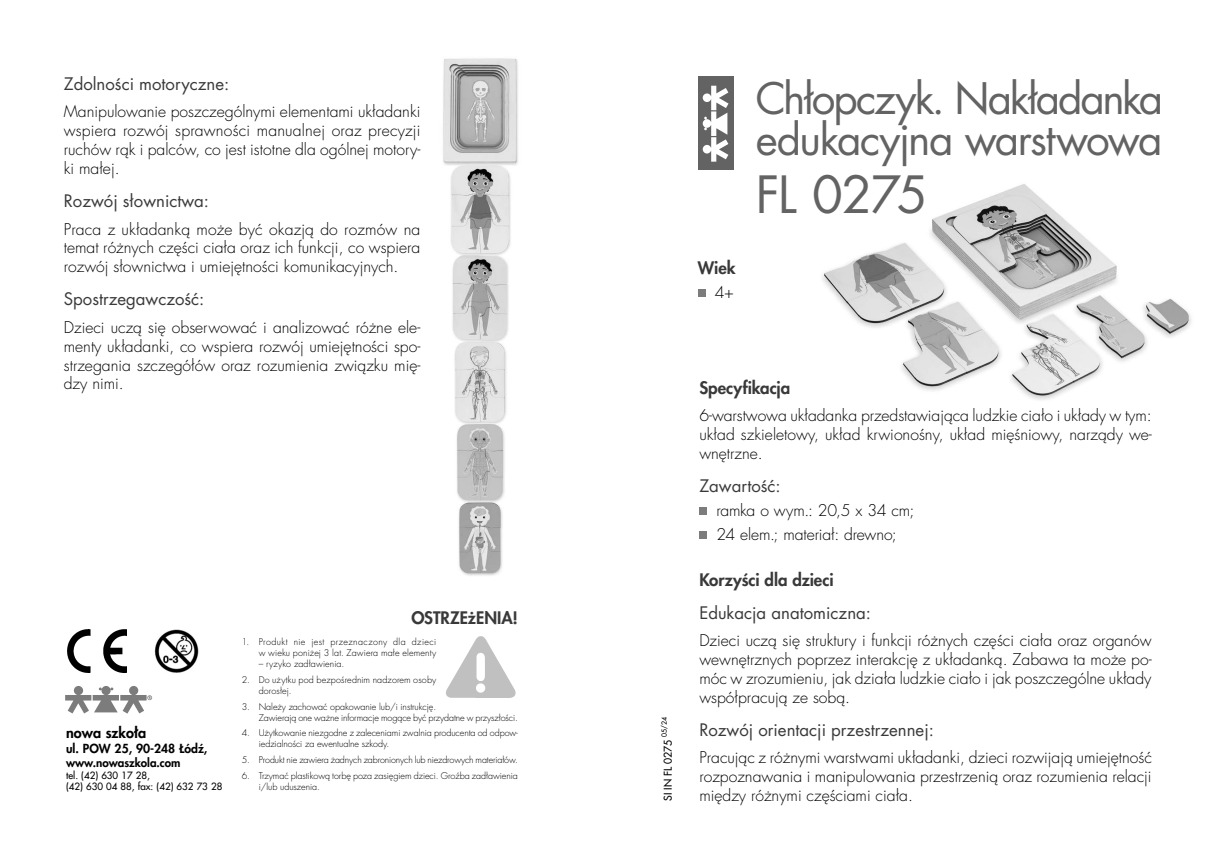
<style>
.page{position:relative;width:1217px;height:868px;background:#fff}
.page>*{position:absolute;margin:0;border:0;box-sizing:border-box;transform-origin:0 0}
.t1{font:49.95px "Futura LTS Book";letter-spacing:-.035em;color:#636363}
.t2{font:42.3px/40.5px "Futura LTS Book";letter-spacing:-.045em;color:#636363}
.t3{font:16.8px "Futura LTS Book";color:#393939}
.t4{font:800 16.8px "Futura LTS";letter-spacing:-.005em;color:#393939}
.t5{font:300 15.75px/18.9px "Futura LTS";color:#000;text-align:justify}
.t6{font:800 14.4px "Futura LTS";color:#000}
.t7{font:800 12.15px "Futura LTS";color:#000}
.t8{font:800 11.55px "Futura LTS";color:#000}
.t9{font:10.5px "Futura LTS";color:#000}
.t10{font:9.75px/11.7px "Futura LTS";color:#000}
.t11{font:300 9px/10.8px "Futura LTS";letter-spacing:-.005em;color:#000}
.t12{font:300 9px/10.8px "Futura LTS";letter-spacing:.03em;color:#000;text-align:right}
.t13{font:300 9px/10.8px "Futura LTS";letter-spacing:.015em;color:#000}
.t14{font:6.9px "Futura LTS";color:#000}
</style>
<div class="page">
<img style="left:822px;top:184px;width:370px;height:216px">
<div style="left:699px;top:507px;width:7px;height:7px;background:#7c7c7c"></div>
<div style="left:699px;top:531px;width:7px;height:7px;background:#7c7c7c"></div>
<div style="left:697px;top:77px;width:36px;height:93px;background:#636363"></div>
<svg style="left:702px;top:86px;width:26px;height:76px"></svg>
<img style="left:67px;top:629px;width:59px;height:43px">
<img style="left:446px;top:636px;width:70px;height:62px">
<svg style="left:65px;top:686px;width:87px;height:27px"></svg>
<div style="left:697px;top:289px;width:8px;height:8px;background:#7c7c7c"></div>
<img style="left:154px;top:629px;width:45px;height:44px">
<img style="left:443px;top:58px;width:75px;height:518px">
<p class="t3" style="left:64px;top:73px;width:167px">Zdolności motoryczne:</p>
<p class="t5" style="left:64px;top:103px;width:358px">Manipulowanie poszczególnymi elementami układanki wspiera rozwój sprawności manualnej oraz precyzji ruchów rąk i palców, co jest istotne dla ogólnej motory&shy;ki małej.</p>
<p class="t3" style="left:64px;top:190px;width:147px">Rozwój słownictwa:</p>
<p class="t5" style="left:64px;top:220px;width:358px">Praca z układanką może być okazją do rozmów na temat różnych części ciała oraz ich funkcji, co wspiera rozwój słownictwa i umiejętności komunikacyjnych.</p>
<p class="t3" style="left:64px;top:288px;width:142px">Spostrzegawczość:</p>
<p class="t5" style="left:64px;top:318px;width:358px">Dzieci uczą się obserwować i analizować różne ele&shy;menty układanki, co wspiera rozwój umiejętności spo&shy;strzegania szczegółów oraz rozumienia związku mię&shy;dzy nimi.</p>
<p class="t6" style="left:66px;top:723px;width:82px">nowa szko³a</p>
<p class="t7" style="left:66px;top:740px;width:143px">ul. POW 25, 90-248 £ódŸ,</p>
<p class="t8" style="left:66px;top:754px;width:116px">www.nowaszkola.com</p>
<p class="t10" style="left:66px;top:769px;width:158px">tel. (42) 630 17 28,<br>(42) 630 04 88, fax: (42) 632 73 28</p>
<p class="t4" style="left:411px;top:606px;width:108px">OSTRZE¿ENIA!</p>
<p class="t12" style="left:242px;top:637px;width:196px">1. Produkt nie jest przeznaczony dla dzieci w wieku poni¿ej 3 lat. Zawiera małe elementy</p>
<p class="t13" style="left:259px;top:658px;width:87px">– ryzyko zadławienia.</p>
<p class="t13" style="left:259px;top:674px;width:179px;text-indent:-17px">2. Do u¿ytku pod bezpoœrednim nadzorem osoby doros³ej.</p>
<p class="t11" style="left:259px;top:701px;width:261px;text-indent:-17px">3. Należy zachować opakowanie lub/i instrukcję.<br>Zawierają one ważne informacje mogące być przydatne w przyszłości.</p>
<p class="t11" style="left:259px;top:727px;width:261px;text-indent:-17px">4. Użytkowanie niezgodne z zaleceniami zwalnia producenta od odpow&shy;iedzialności za ewentualne szkody.</p>
<p class="t11" style="left:242px;top:754px;width:278px">5. Produkt nie zawiera żadnych zabronionych lub niezdrowych materiałów.</p>
<p class="t11" style="left:259px;top:770px;width:261px;text-indent:-17px">6. Trzymać plastikową torbę poza zasięgiem dzieci. Groźba zadławienia i/lub uduszenia.</p>
<p class="t4" style="left:697px;top:256px;width:39px">Wiek</p>
<p class="t5" style="left:714px;top:283px;width:21px">4+</p>
<h2 class="t2" style="left:755px;top:79px;width:408px">Chłopczyk. Nakładanka edukacyjna warstwowa</h2>
<h1 class="t1" style="left:755px;top:163px;width:173px">FL 0275</h1>
<p class="t14" style="left:659px;top:736px;width:21px;rotate:-90deg">05/24</p>
<p class="t9" style="left:660px;top:800px;width:63px;rotate:-90deg">SI IN FL 0275</p>
<p class="t4" style="left:699px;top:376px;width:92px">Specyfikacja</p>
<p class="t5" style="left:699px;top:406px;width:454px">6-warstwowa układanka przedstawiająca ludzkie ciało i układy w tym: układ szkieletowy, układ krwionośny, układ mięśniowy, narządy we&shy;wnętrzne.</p>
<p class="t3" style="left:699px;top:475px;width:83px">Zawartość:</p>
<p class="t5" style="left:716px;top:498px;width:199px;line-height:24px">ramka o wym.: 20,5 x 34 cm;<br>24 elem.; materiał: drewno;</p>
<p class="t4" style="left:699px;top:568px;width:136px">Korzyści dla dzieci</p>
<p class="t3" style="left:699px;top:601px;width:173px">Edukacja anatomiczna:</p>
<p class="t5" style="left:699px;top:631px;width:453px">Dzieci uczą się struktury i funkcji różnych części ciała oraz organów wewnętrznych poprzez interakcję z układanką. Zabawa ta może po&shy;móc w zrozumieniu, jak działa ludzkie ciało i jak poszczególne układy współpracują ze sobą.</p>
<p class="t3" style="left:699px;top:718px;width:236px">Rozwój orientacji przestrzennej:</p>
<p class="t5" style="left:699px;top:748px;width:454px">Pracując z różnymi warstwami układanki, dzieci rozwijają umiejętność rozpoznawania i manipulowania przestrzenią oraz rozumienia relacji między różnymi częściami ciała.</p>
</div>
